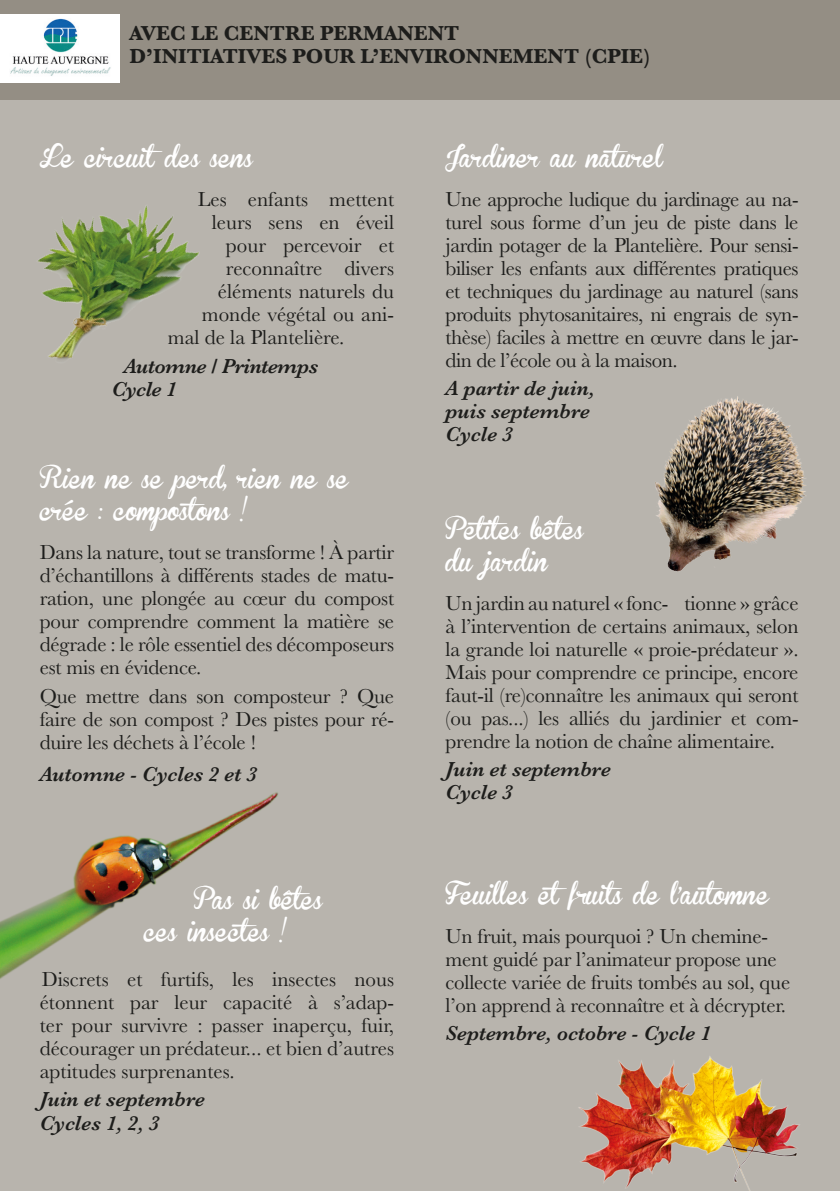
<style>
.page{position:relative;width:840px;height:1191px;background:#fff}
.page>*{position:absolute;margin:0;border:0;box-sizing:border-box;transform-origin:0 0}
.t1{font:22px/32px "Brannboll Fet";letter-spacing:-.01em;color:#fff}
.t2{font:21px/23px "Baskerville";letter-spacing:-.01em;color:#1d1d1b;text-align:justify}
.t3{font:italic 600 21px/23px "Baskerville";color:#1d1d1b}
.t4{font:700 21px "Baskerville";color:#1d1d1b}
.t5{font:italic 600 21px/23px "Baskerville";letter-spacing:-.02em;color:#1d1d1b}
</style>
<div class="page">
<div style="left:0;top:0;width:839px;height:1191px;background:#b8b4ad"></div>
<div style="left:0;top:0;width:839px;height:99px;background:#948e84"></div>
<div style="left:0;top:14px;width:119px;height:68px;background:#fff"></div>
<img style="left:10px;top:19px;width:101px;height:57px">
<img style="left:38px;top:206px;width:161px;height:154px">
<img style="left:0;top:792px;width:278px;height:187px">
<img style="left:655px;top:396px;width:151px;height:176px">
<img style="left:578px;top:1056px;width:222px;height:135px">
<p class="t4" style="left:129px;top:19px;width:331px">AVEC LE CENTRE PERMANENT</p>
<p class="t4" style="left:129px;top:42px;width:522px">D’INITIATIVES POUR L’ENVIRONNEMENT (CPIE)</p>
<p class="t1" style="left:40px;top:142px;width:215px">Le circuit des sens</p>
<p class="t2" style="left:198px;top:188px;width:198px">Les enfants mettent</p>
<p class="t2" style="left:212px;top:211px;width:184px">leurs sens en éveil</p>
<p class="t2" style="left:226px;top:234px;width:170px">pour percevoir et</p>
<p class="t2" style="left:226px;top:257px;width:169px">reconnaître divers</p>
<p class="t2" style="left:218px;top:280px;width:178px">éléments naturels du</p>
<p class="t2" style="left:202px;top:303px;width:194px">monde végétal ou ani-</p>
<p class="t2" style="left:168px;top:326px;width:178px">mal de la Plantelière.</p>
<p class="t5" style="left:112px;top:354px;width:208px;text-indent:12px">Automne / Printemps<br>Cycle 1</p>
<p class="t1" style="left:40px;top:463px;width:310px">Rien ne se perd, rien ne se crée : compostons !</p>
<p class="t2" style="left:40px;top:541px;width:356px">Dans la nature, tout se transforme ! À partir d’échantillons à différents stades de matu&shy;ration, une plongée au cœur du compost pour comprendre comment la matière se dégrade : le rôle essentiel des décomposeurs est mis en évidence.</p>
<p class="t2" style="left:40px;top:684px;width:356px">Que mettre dans son composteur ? Que faire de son compost ? Des pistes pour ré&shy;duire les déchets à l’école !</p>
<p class="t3" style="left:40px;top:762px;width:219px">Automne - Cycles 2 et 3</p>
<p class="t1" style="left:144px;top:884px;width:180px;text-indent:50px">Pas si bêtes ces insectes !</p>
<p class="t2" style="left:40px;top:967px;width:356px">Discrets et furtifs, les insectes nous étonnent par leur capacité à s’adap&shy;ter pour survivre : passer inaperçu, fuir, décourager un prédateur... et bien d’autres aptitudes surprenantes.</p>
<p class="t3" style="left:40px;top:1088px;width:167px">Juin et septembre<br>Cycles 1, 2, 3</p>
<p class="t1" style="left:445px;top:142px;width:219px">Jardiner au naturel</p>
<p class="t2" style="left:445px;top:188px;width:354px">Une approche ludique du jardinage au na&shy;turel sous forme d’un jeu de piste dans le jardin potager de la Plantelière. Pour sensi&shy;biliser les enfants aux différentes pratiques et techniques du jardinage au naturel (sans produits phytosanitaires, ni engrais de syn&shy;thèse) faciles à mettre en œuvre dans le jar&shy;din de l’école ou à la maison.</p>
<p class="t3" style="left:445px;top:376px;width:151px">A partir de juin, puis septembre<br>Cycle 3</p>
<p class="t1" style="left:445px;top:514px;width:140px">Petites bêtes du jardin</p>
<p class="t2" style="left:445px;top:591px;width:354px">Un jardin au naturel « fonc- tionne » grâce à l’intervention de certains animaux, selon la grande loi naturelle « proie-prédateur ».<br>Mais pour comprendre ce principe, encore faut-il (re)connaître les animaux qui seront (ou pas...) les alliés du jardinier et com&shy;prendre la notion de chaîne alimentaire.</p>
<p class="t3" style="left:445px;top:758px;width:167px">Juin et septembre<br>Cycle 3</p>
<p class="t1" style="left:445px;top:879px;width:325px">Feuilles etfruits de l’automne</p>
<p class="t2" style="left:445px;top:924px;width:346px;text-align:left">Un fruit, mais pourquoi ? Un chemine&shy;ment guidé par l’animateur propose une collecte variée de fruits tombés au sol, que l’on apprend à reconnaître et à décrypter.</p>
<p class="t3" style="left:445px;top:1022px;width:267px">Septembre, octobre - Cycle 1</p>
</div>
